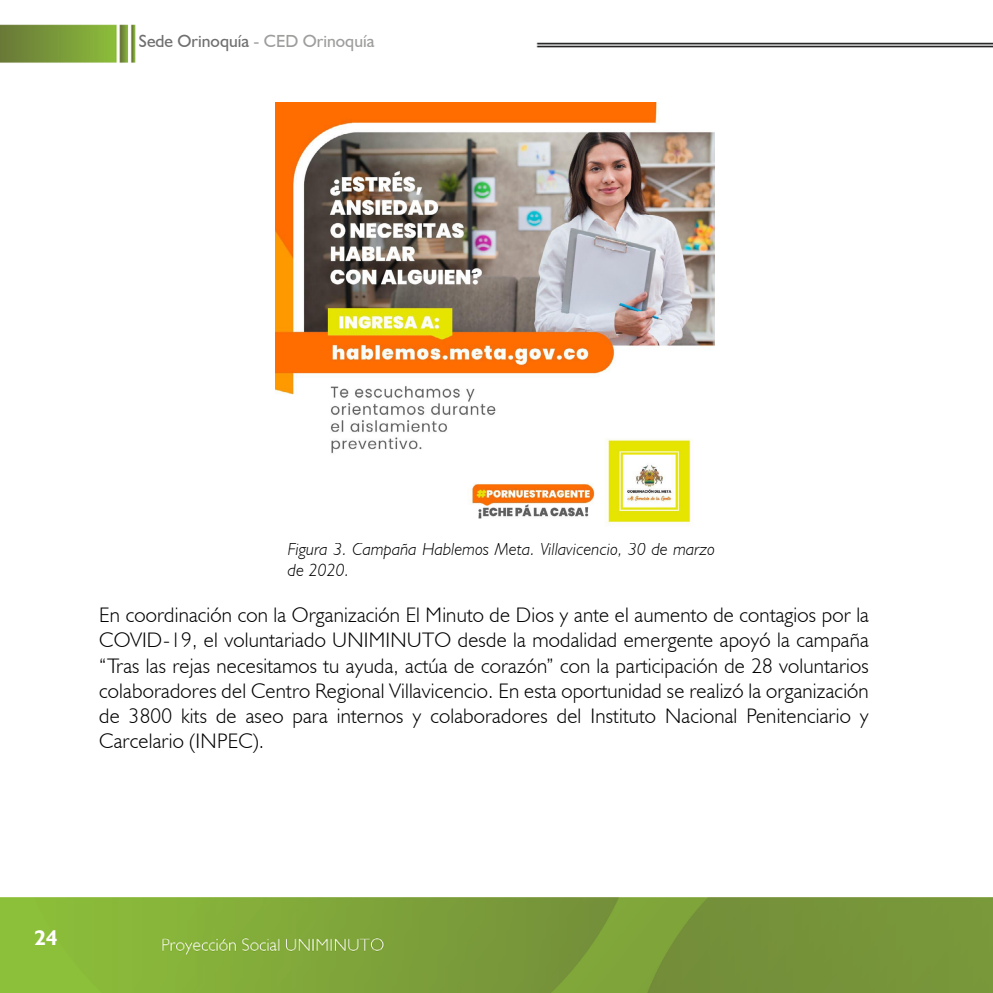
<style>
.page{position:relative;width:993px;height:993px;background:#fff}
.page>*{position:absolute;margin:0;border:0;box-sizing:border-box;transform-origin:0 0}
.t1{font:300 21px/25.2px "Humanist 521 BT";letter-spacing:.01em;color:#000;text-align:justify}
.t2{font:700 21px "Humanist 521 BT";color:#fff}
.t3{font:italic 300 17.5px/21px "Humanist 521 BT";letter-spacing:.01em;color:#000}
.t4{font:17.5px "Humanist 521 BT";color:#706f6f}
.s1{color:#9d9d9c}
</style>
<div class="page">
<img style="left:0;top:24px;width:992px;height:968px">
<img style="left:275px;top:103px;width:439px;height:439px">
<p class="t4" style="left:139px;top:30px;width:237px">Sede Orinoquía <span class="s1">- CED Orinoquía</span></p>
<p class="t3" style="left:288px;top:538px;width:428px">Figura 3. Campaña Hablemos Meta. Villavicencio, 30 de marzo de 2020.</p>
<p class="t1" style="left:99px;top:601px;width:770px">En coordinación con la Organización El Minuto de Dios y ante el aumento de contagios por la COVID-19, el voluntariado UNIMINUTO desde la modalidad emergente apoyó la campaña “Tras las rejas necesitamos tu ayuda, actúa de corazón” con la participación de 28 voluntarios colaboradores del Centro Regional Villavicencio. En esta oportunidad se realizó la organización de 3800 kits de aseo para internos y colaboradores del Instituto Nacional Penitenciario y Carcelario (INPEC).</p>
<p class="t2" style="left:35px;top:924px;width:25px">24</p>
</div>
